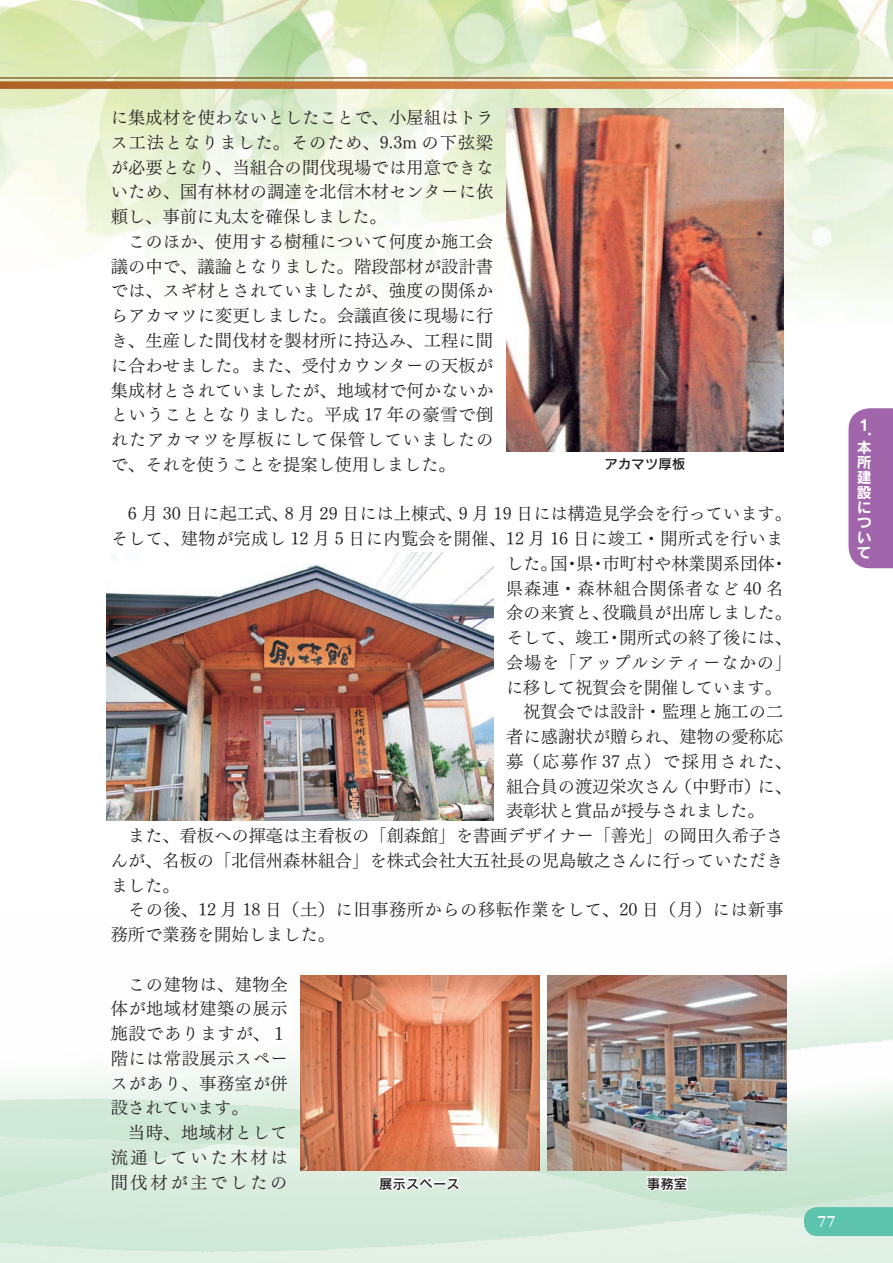
<style>
.page{position:relative;width:893px;height:1263px;background:#fff}
.page>*{position:absolute;margin:0;border:0;box-sizing:border-box;transform-origin:0 0}
.t1{font:17.25px/24.8px "Tsuku Min Pro R";color:#231f20;text-align:justify}
.t2{font:17.25px "Tsuku Min Pro R";letter-spacing:.02em;color:#231f20}
.t3{font:17.25px "Tsuku Min Pro R";letter-spacing:.03em;color:#231f20}
.t4{font:17.25px "Tsuku Min Pro R";letter-spacing:.045em;color:#231f20}
.t5{font:17.25px "Tsuku Min Pro R";letter-spacing:.04em;color:#231f20}
.t6{font:17.25px "Tsuku Min Pro R";letter-spacing:.1em;color:#231f20}
.t7{font:15px/15px "Rodin Pro B";color:#fff}
.t8{font:15px "Chiaro Std B";color:#fff}
.t9{font:13.5px "Rodin Pro DB";color:#231f20}
</style>
<div class="page">
<img style="left:0;top:0;width:893px;height:304px">
<img style="left:0;top:975px;width:893px;height:288px">
<img style="left:548px;top:976px;width:239px;height:194px">
<img style="left:506px;top:108px;width:278px;height:343px">
<img style="left:106px;top:553px;width:387px;height:268px">
<img style="left:300px;top:976px;width:239px;height:194px">
<svg style="left:645px;top:1165px;width:45px;height:28px"></svg>
<svg style="left:601px;top:441px;width:88px;height:11px"></svg>
<svg style="left:376px;top:1172px;width:87px;height:33px"></svg>
<div style="left:804px;top:1207px;width:89px;height:29px;background:#5dc3ad"></div>
<div style="left:848px;top:408px;width:45px;height:160px;background:#a065aa"></div>
<svg style="left:0;top:77px;width:893px;height:12px;background:#cc9461"></svg>
<p class="t1" style="left:111px;top:103px;width:384px">に集成材を使わないとしたことで、小屋組はトラス工法となりました。そのため、9.3m の下弦梁が必要となり、当組合の間伐現場では用意できないため、国有林材の調達を北信木材センターに依頼し、事前に丸太を確保しました。</p>
<p class="t1" style="left:111px;top:227px;width:384px;text-indent:17px">このほか、使用する樹種について何度か施工会議の中で、議論となりました。階段部材が設計書では、スギ材とされていましたが、強度の関係からアカマツに変更しました。会議直後に現場に行き、生産した間伐材を製材所に持込み、工程に間に合わせました。また、受付カウンターの天板が集成材とされていましたが、地域材で何かないかということとなりました。平成 17 年の豪雪で倒れたアカマツを厚板にして保管していましたので、それを使うことを提案し使用しました。</p>
<p class="t1" style="left:128px;top:499px;width:666px">6 月 30 日に起工式、8 月 29 日には上棟式、9 月 19 日には構造見学会を行っています。</p>
<p class="t2" style="left:111px;top:523px;width:674px">そして、建物が完成し 12 月 5 日に内覧会を開催、12 月 16 日に竣工・開所式を行いま</p>
<p class="t1" style="left:506px;top:549px;width:283px">した。国・県・市町村や林業関系団体・</p>
<p class="t4" style="left:506px;top:573px;width:279px">県森連・森林組合関係者など 40 名</p>
<p class="t1" style="left:506px;top:598px;width:288px">余の来賓と、役職員が出席しました。</p>
<p class="t1" style="left:506px;top:623px;width:288px">そして、竣工・開所式の終了後には、</p>
<p class="t5" style="left:506px;top:647px;width:288px">会場を「アップルシティーなかの」</p>
<p class="t1" style="left:506px;top:673px;width:277px">に移して祝賀会を開催しています。</p>
<p class="t1" style="left:523px;top:697px;width:262px">祝賀会では設計・監理と施工の二</p>
<p class="t1" style="left:506px;top:722px;width:279px">者に感謝状が贈られ、建物の愛称応</p>
<p class="t6" style="left:506px;top:746px;width:288px">募（応募作 37 点）で採用された、</p>
<p class="t1" style="left:506px;top:772px;width:288px">組合員の渡辺栄次さん（中野市）に、</p>
<p class="t1" style="left:506px;top:796px;width:260px">表彰状と賞品が授与されました。</p>
<p class="t1" style="left:128px;top:821px;width:657px">また、看板への揮毫は主看板の「創森館」を書画デザイナー「善光」の岡田久希子さ</p>
<p class="t1" style="left:111px;top:846px;width:674px">んが、名板の「北信州森林組合」を株式会社大五社長の児島敏之さんに行っていただき</p>
<p class="t1" style="left:111px;top:871px;width:70px">ました。</p>
<p class="t3" style="left:128px;top:894px;width:657px">その後、12 月 18 日（土）に旧事務所からの移転作業をして、20 日（月）には新事</p>
<p class="t1" style="left:111px;top:920px;width:226px">務所で業務を開始しました。</p>
<p class="t1" style="left:111px;top:970px;width:179px;text-indent:17px">この建物は、建物全体が地域材建築の展示施設でありますが、１階には常設展示スペースがあり、事務室が併設されています。</p>
<p class="t1" style="left:111px;top:1118px;width:179px;text-indent:17px">当時、地域材として流通していた木材は間伐材が主でしたの</p>
<p class="t9" style="left:604px;top:455px;width:82px">アカマツ厚板</p>
<p class="t9" style="left:647px;top:1174px;width:42px">事務室</p>
<p class="t9" style="left:379px;top:1174px;width:82px">展示スペース</p>
<p class="t7" style="left:857px;top:417px;width:15px">１．</p>
<p class="t7" style="left:857px;top:439px;width:16px;text-align:justify">本所建設について</p>
<p class="t8" style="left:817px;top:1212px;width:20px">77</p>
</div>
